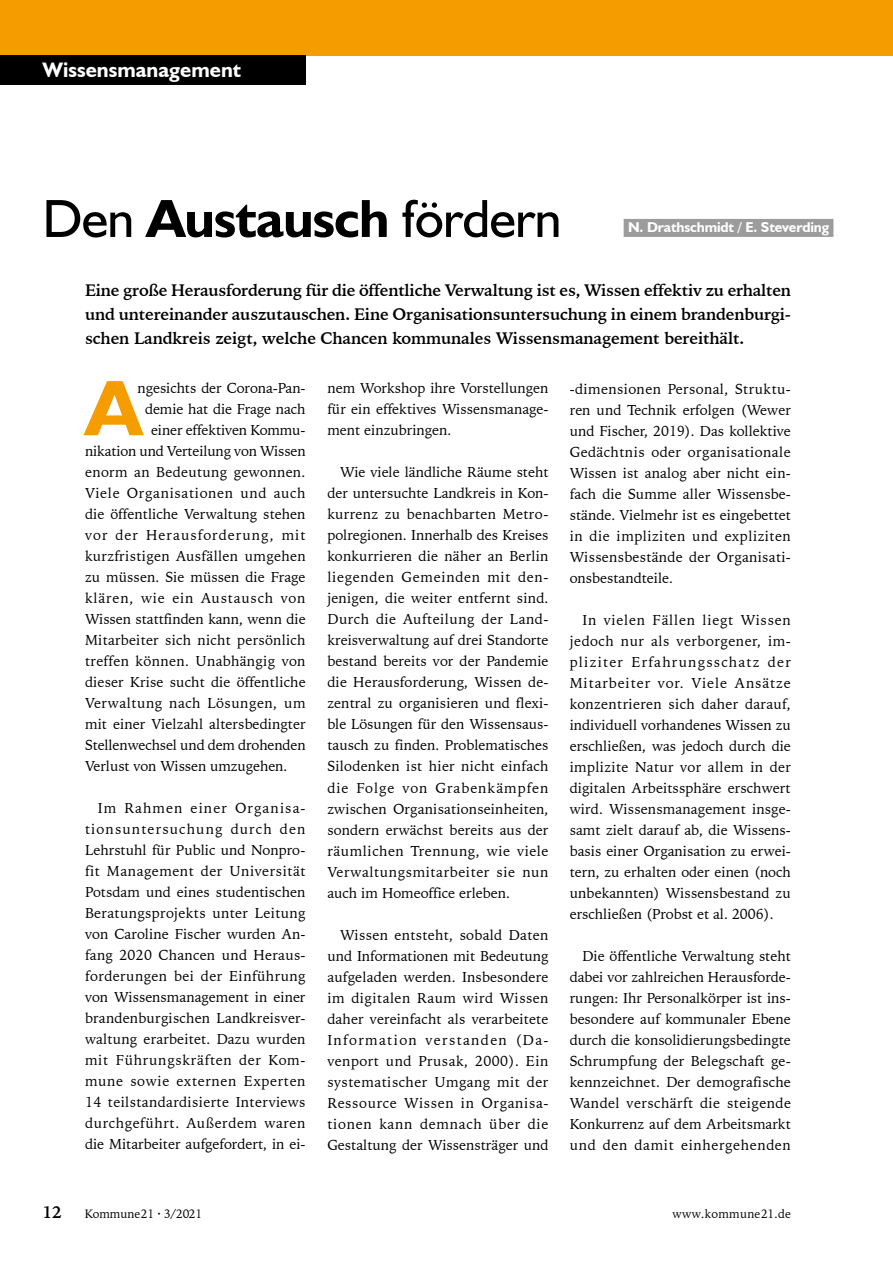
<style>
.page{position:relative;width:893px;height:1263px;background:#fff}
.page>*{position:absolute;margin:0;border:0;box-sizing:border-box;transform-origin:0 0}
.t1{font:700 79.2px "Humanist 521 BT";color:#f59c00}
.t2{font:54px "Humanist 521 BT";letter-spacing:-.015em;color:#000}
.t3{font:700 21px "Humanist 521 BT";color:#fff}
.t4{font:700 16.5px/24px "Iowan Old Style BT";letter-spacing:-.01em;color:#000;text-align:justify}
.t5{font:14.25px/21px "Iowan Old Style BT";letter-spacing:.005em;color:#000;text-align:justify}
.t6{font:14.25px "Iowan Old Style BT";letter-spacing:.025em;color:#000}
.t7{font:700 14.25px "Humanist 521 BT";letter-spacing:-.01em;color:#fff}
.t8{font:14.25px "Iowan Old Style BT";letter-spacing:.045em;color:#000}
.t9{font:14.25px "Iowan Old Style BT";letter-spacing:.075em;color:#000}
.t10{font:14.25px "Iowan Old Style BT";letter-spacing:.055em;color:#000}
.t11{font:14.25px "Iowan Old Style BT";letter-spacing:.035em;color:#000}
.t12{font:12px "Iowan Old Style BT";letter-spacing:.01em;color:#000}
.s1{font-weight:700}
</style>
<div class="page">
<div style="left:0;top:0;width:893px;height:55px;background:#f59c00"></div>
<div style="left:0;top:55px;width:306px;height:30px;background:#000"></div>
<div style="left:624px;top:219px;width:209px;height:18px;background:#9d9c9c"></div>
<h3 class="t3" style="left:43px;top:57px;width:200px">Wissensmanagement</h3>
<h2 class="t2" style="left:43px;top:185px;width:520px">Den <span class="s1">Austausch</span> fördern</h2>
<p class="t7" style="left:628px;top:218px;width:203px">N. Drathschmidt / E. Steverding</p>
<p class="t4" style="left:85px;top:278px;width:707px">Eine große Herausforderung für die öffentliche Verwaltung ist es, Wissen effektiv zu erhalten und untereinander auszutauschen. Eine Organisationsuntersuchung in einem brandenburgi&shy;schen Landkreis zeigt, welche Chancen kommunales Wissensmanagement bereithält.</p>
<p class="t5" style="left:138px;top:378px;width:170px">ngesichts der Corona-Pan-</p>
<p class="t5" style="left:145px;top:399px;width:162px">demie hat die Frage nach</p>
<p class="t5" style="left:151px;top:420px;width:156px">einer effektiven Kommu-</p>
<p class="t5" style="left:85px;top:441px;width:222px">nikation und Verteilung von Wissen</p>
<p class="t6" style="left:85px;top:463px;width:222px">enorm an Bedeutung gewonnen.</p>
<p class="t8" style="left:85px;top:484px;width:222px">Viele Organisationen und auch</p>
<p class="t5" style="left:85px;top:504px;width:222px">die öffentliche Verwaltung stehen</p>
<p class="t9" style="left:85px;top:526px;width:222px">vor der Herausforderung, mit</p>
<p class="t6" style="left:85px;top:547px;width:222px">kurzfristigen Ausfällen umgehen</p>
<p class="t5" style="left:85px;top:567px;width:222px">zu müssen. Sie müssen die Frage</p>
<p class="t10" style="left:85px;top:589px;width:222px">klären, wie ein Austausch von</p>
<p class="t5" style="left:85px;top:609px;width:222px">Wissen stattfinden kann, wenn die</p>
<p class="t5" style="left:85px;top:630px;width:222px">Mitarbeiter sich nicht persönlich</p>
<p class="t5" style="left:85px;top:651px;width:222px">treffen können. Unabhängig von</p>
<p class="t5" style="left:85px;top:672px;width:222px">dieser Krise sucht die öffentliche</p>
<p class="t11" style="left:85px;top:694px;width:222px">Verwaltung nach Lösungen, um</p>
<p class="t5" style="left:85px;top:714px;width:222px">mit einer Vielzahl altersbedingter</p>
<p class="t5" style="left:85px;top:735px;width:222px">Stellenwechsel und dem drohenden</p>
<p class="t5" style="left:85px;top:756px;width:204px">Verlust von Wissen umzugehen.</p>
<p class="t5" style="left:85px;top:798px;width:222px;text-indent:13px">Im Rahmen einer Organisa&shy;tionsuntersuchung durch den Lehrstuhl für Public und Nonpro&shy;fit Management der Universität Potsdam und eines studentischen Beratungsprojekts unter Leitung von Caroline Fischer wurden An&shy;fang 2020 Chancen und Heraus&shy;forderungen bei der Einführung von Wissensmanagement in einer brandenburgischen Landkreisver&shy;waltung erarbeitet. Dazu wurden mit Führungskräften der Kom&shy;mune sowie externen Experten 14 teilstandardisierte Interviews durchgeführt. Außerdem waren die Mitarbeiter aufgefordert, in ei-</p>
<h1 class="t1" style="left:85px;top:359px;width:59px">A</h1>
<p class="t5" style="left:327px;top:378px;width:223px">nem Workshop ihre Vorstellungen für ein effektives Wissensmanage&shy;ment einzubringen.</p>
<p class="t5" style="left:327px;top:462px;width:223px;text-indent:13px">Wie viele ländliche Räume steht der untersuchte Landkreis in Kon&shy;kurrenz zu benachbarten Metro&shy;polregionen. Innerhalb des Kreises konkurrieren die näher an Berlin liegenden Gemeinden mit den&shy;jenigen, die weiter entfernt sind.<br>Durch die Aufteilung der Land&shy;kreisverwaltung auf drei Standorte bestand bereits vor der Pandemie die Herausforderung, Wissen de&shy;zentral zu organisieren und flexi&shy;ble Lösungen für den Wissensaus&shy;tausch zu finden. Problematisches Silodenken ist hier nicht einfach die Folge von Grabenkämpfen zwischen Organisationseinheiten, sondern erwächst bereits aus der räumlichen Trennung, wie viele Verwaltungsmitarbeiter sie nun auch im Homeoffice erleben.</p>
<p class="t5" style="left:327px;top:924px;width:223px;text-indent:13px">Wissen entsteht, sobald Daten und Informationen mit Bedeutung aufgeladen werden. Insbesondere im digitalen Raum wird Wissen daher vereinfacht als verarbeitete Information verstanden (Da&shy;venport und Prusak, 2000). Ein systematischer Umgang mit der Ressource Wissen in Organisa&shy;tionen kann demnach über die Gestaltung der Wissensträger und</p>
<p class="t5" style="left:570px;top:378px;width:223px">-dimensionen Personal, Struktu&shy;ren und Technik erfolgen (Wewer und Fischer, 2019). Das kollektive Gedächtnis oder organisationale Wissen ist analog aber nicht ein&shy;fach die Summe aller Wissensbe&shy;stände. Vielmehr ist es eingebettet in die impliziten und expliziten Wissensbestände der Organisati&shy;onsbestandteile.</p>
<p class="t5" style="left:570px;top:609px;width:223px;text-indent:13px">In vielen Fällen liegt Wissen jedoch nur als verborgener, im&shy;pliziter Erfahrungsschatz der Mitarbeiter vor. Viele Ansätze konzentrieren sich daher darauf, individuell vorhandenes Wissen zu erschließen, was jedoch durch die implizite Natur vor allem in der digitalen Arbeitssphäre erschwert wird. Wissensmanagement insge&shy;samt zielt darauf ab, die Wissens&shy;basis einer Organisation zu erwei&shy;tern, zu erhalten oder einen (noch unbekannten) Wissensbestand zu erschließen (Probst et al. 2006).</p>
<p class="t5" style="left:570px;top:945px;width:223px;text-indent:13px">Die öffentliche Verwaltung steht dabei vor zahlreichen Herausforde&shy;rungen: Ihr Personalkörper ist ins&shy;besondere auf kommunaler Ebene durch die konsolidierungsbedingte Schrumpfung der Belegschaft ge&shy;kennzeichnet. Der demografische Wandel verschärft die steigende Konkurrenz auf dem Arbeitsmarkt und den damit einhergehenden</p>
<p class="t4" style="left:43px;top:1200px;width:21px">12</p>
<p class="t12" style="left:85px;top:1206px;width:119px">Kommune21 · 3/2021</p>
<p class="t12" style="left:673px;top:1206px;width:120px">www.kommune21.de</p>
</div>
